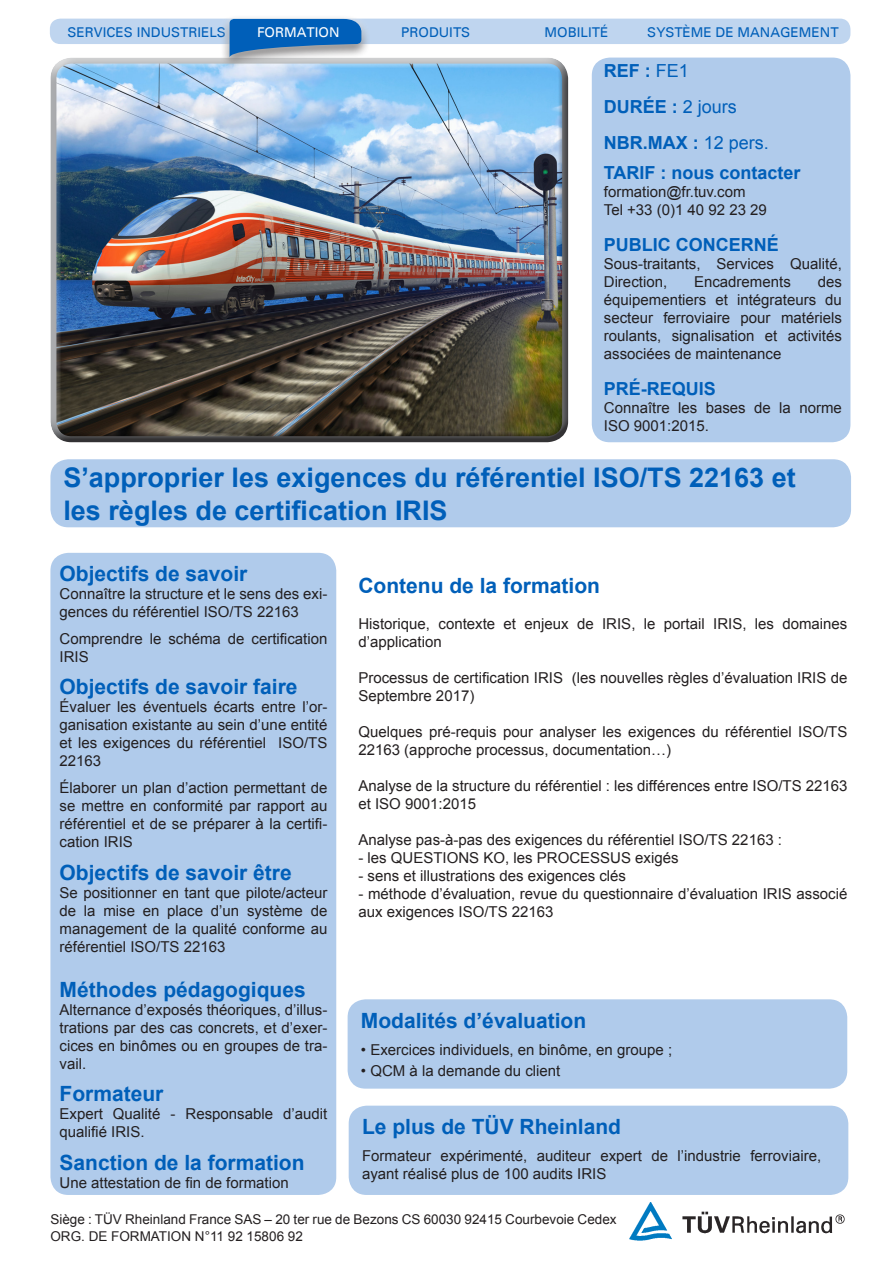
<style>
.page{position:relative;width:893px;height:1263px;background:#fff}
.page>*{position:absolute;margin:0;border:0;box-sizing:border-box;transform-origin:0 0}
.t1{font:700 27px/32.4px "Arial";color:#005fb9}
.t2{font:700 21px "Arial";color:#005fb9}
.t3{font:700 18px "Arial";color:#005fb9}
.t4{font:15px/18px "Arial";color:#231f20}
.t5{font:13.5px "Arial";color:#231f20}
.t6{font:13.5px "Univers";color:#005fb9}
.t7{font:13.5px "Univers";color:#fff}
.s1{font-weight:400}
</style>
<div class="page">
<div style="left:49px;top:62px;width:520px;height:382px;background:#231f20;opacity:.75"></div>
<img style="left:629px;top:1202px;width:215px;height:39px">
<div style="left:50px;top:19px;width:800px;height:25px;background:#bfd5ef;border-radius:10px"></div>
<div style="left:220px;top:15px;width:150px;height:55px;background:#231f20;opacity:.75"></div>
<div style="left:220px;top:9px;width:151px;height:56px;background:#fff;opacity:.75"></div>
<svg style="left:230px;top:19px;width:131px;height:39px;background:#377bbb"></svg>
<div style="left:592px;top:58px;width:258px;height:384px;background:#b0cbeb;border-radius:18px"></div>
<div style="left:50px;top:459px;width:801px;height:68px;background:#b0cbeb;border-radius:18px"></div>
<div style="left:50px;top:553px;width:286px;height:642px;background:#b0cbeb;border-radius:18px"></div>
<div style="left:348px;top:999px;width:499px;height:90px;background:#b0cbeb;border-radius:18px"></div>
<div style="left:349px;top:1106px;width:499px;height:89px;background:#b0cbeb;border-radius:18px"></div>
<p class="t6" style="left:68px;top:24px;width:160px">SERVICES INDUSTRIELS</p>
<p class="t7" style="left:257px;top:25px;width:84px">FORMATION</p>
<p class="t6" style="left:401px;top:25px;width:71px">PRODUITS</p>
<p class="t6" style="left:544px;top:24px;width:65px">MOBILITÉ</p>
<p class="t6" style="left:647px;top:25px;width:193px">SYSTÈME DE MANAGEMENT</p>
<p class="t3" style="left:604px;top:59px;width:87px">REF : <span class="s1">FE1</span></p>
<p class="t3" style="left:604px;top:95px;width:135px">DURÉE : <span class="s1">2 jours</span></p>
<p class="t3" style="left:604px;top:131px;width:167px">NBR.MAX : <span class="s1">12 pers.</span></p>
<p class="t3" style="left:604px;top:161px;width:198px">TARIF : nous contacter</p>
<p class="t4" style="left:604px;top:183px;width:143px">formation@fr.tuv.com</p>
<p class="t4" style="left:604px;top:201px;width:165px">Tel +33 (0)1 40 92 23 29</p>
<p class="t3" style="left:604px;top:233px;width:176px">PUBLIC CONCERNÉ</p>
<p class="t4" style="left:604px;top:255px;width:240px">Sous-traitants, Services Qualité,<br>Direction,</p>
<p class="t4" style="left:604px;top:273px;width:240px;text-align:justify;text-indent:214px">des équipementiers et intégrateurs du secteur ferroviaire pour matériels roulants, signalisation et activités associées de maintenance</p>
<p class="t3" style="left:604px;top:377px;width:114px">PRÉ-REQUIS</p>
<p class="t4" style="left:604px;top:399px;width:240px">Connaître les bases de la norme<br>ISO 9001:2015.</p>
<p class="t1" style="left:63px;top:463px;width:734px">S’approprier les exigences du référentiel ISO/TS 22163 et les règles de certification IRIS</p>
<p class="t4" style="left:694px;top:273px;width:98px">Encadrements</p>
<p class="t2" style="left:60px;top:560px;width:189px">Objectifs de savoir</p>
<p class="t4" style="left:60px;top:585px;width:269px">Connaître la structure et le sens des exi&shy;gences du référentiel ISO/TS 22163</p>
<p class="t4" style="left:60px;top:630px;width:269px">Comprendre le schéma de certification<br>IRIS</p>
<p class="t2" style="left:60px;top:673px;width:240px">Objectifs de savoir faire</p>
<p class="t4" style="left:60px;top:698px;width:269px;text-align:justify">Évaluer les éventuels écarts entre l’or&shy;ganisation existante au sein d’une entité et les exigences du référentiel ISO/TS 22163</p>
<p class="t4" style="left:60px;top:779px;width:269px;text-align:justify">Élaborer un plan d’action permettant de se mettre en conformité par rapport au référentiel et de se préparer à la certifi&shy;cation IRIS</p>
<p class="t2" style="left:60px;top:858px;width:234px">Objectifs de savoir être</p>
<p class="t4" style="left:60px;top:884px;width:269px;text-align:justify">Se positionner en tant que pilote/acteur de la mise en place d’un système de management de la qualité conforme au référentiel ISO/TS 22163</p>
<p class="t2" style="left:60px;top:975px;width:248px">Méthodes pédagogiques</p>
<p class="t4" style="left:60px;top:1001px;width:269px;text-align:justify">Alternance d’exposés théoriques, d’illus&shy;trations par des cas concrets, et d’exer&shy;cices en binômes ou en groupes de tra&shy;vail.</p>
<p class="t2" style="left:60px;top:1080px;width:105px">Formateur</p>
<p class="t4" style="left:60px;top:1105px;width:269px">Expert Qualité - Responsable d’audit qualifié IRIS.</p>
<p class="t2" style="left:60px;top:1148px;width:247px">Sanction de la formation</p>
<p class="t4" style="left:60px;top:1173px;width:231px">Une attestation de fin de formation</p>
<p class="t2" style="left:358px;top:571px;width:243px">Contenu de la formation</p>
<p class="t4" style="left:358px;top:615px;width:490px">Historique, contexte et enjeux de IRIS, le portail IRIS, les domaines d’application</p>
<p class="t4" style="left:358px;top:669px;width:490px">Processus de certification IRIS (les nouvelles règles d’évaluation IRIS de<br>Septembre 2017)</p>
<p class="t4" style="left:358px;top:723px;width:490px">Quelques pré-requis pour analyser les exigences du référentiel ISO/TS<br>22163 (approche processus, documentation…)</p>
<p class="t4" style="left:358px;top:777px;width:490px">Analyse de la structure du référentiel : les différences entre ISO/TS 22163 et ISO 9001:2015</p>
<p class="t4" style="left:358px;top:831px;width:425px">Analyse pas-à-pas des exigences du référentiel ISO/TS 22163 :</p>
<p class="t4" style="left:358px;top:849px;width:322px">- les QUESTIONS KO, les PROCESSUS exigés</p>
<p class="t4" style="left:358px;top:867px;width:269px">- sens et illustrations des exigences clés</p>
<p class="t4" style="left:358px;top:885px;width:490px">- méthode d’évaluation, revue du questionnaire d’évaluation IRIS associé aux exigences ISO/TS 22163</p>
<p class="t2" style="left:361px;top:1007px;width:227px">Modalités d’évaluation</p>
<p class="t4" style="left:361px;top:1041px;width:313px">• Exercices individuels, en binôme, en groupe ;</p>
<p class="t4" style="left:361px;top:1062px;width:201px">• QCM à la demande du client</p>
<p class="t2" style="left:362px;top:1113px;width:261px">Le plus de TÜV Rheinland</p>
<p class="t4" style="left:362px;top:1147px;width:461px">Formateur expérimenté, auditeur expert de l’industrie ferroviaire, ayant réalisé plus de 100 audits IRIS</p>
<p class="t5" style="left:50px;top:1211px;width:568px">Siège : TÜV Rheinland France SAS – 20 ter rue de Bezons CS 60030 92415 Courbevoie Cedex</p>
<p class="t5" style="left:50px;top:1227px;width:254px">ORG. DE FORMATION N°11 92 15806 92</p>
</div>
